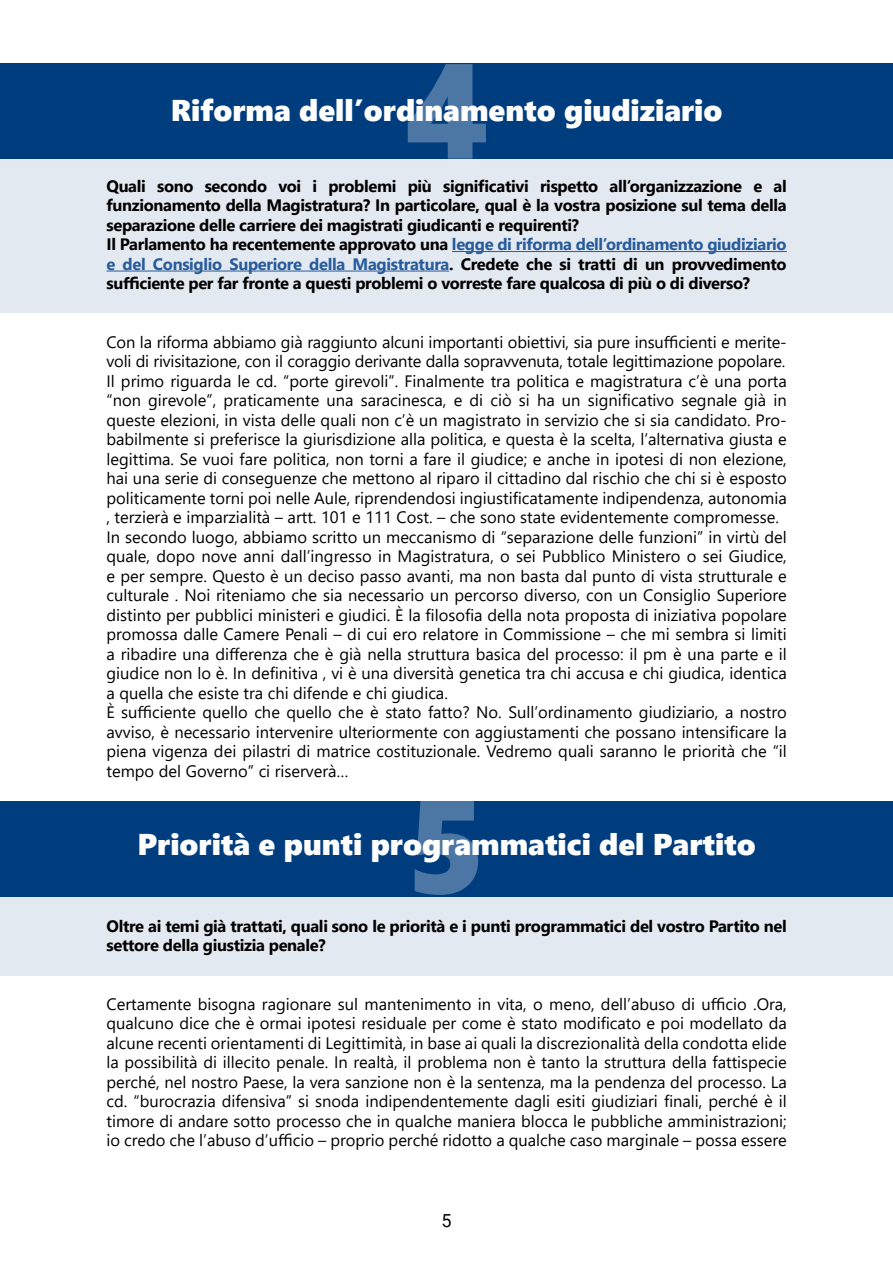
<style>
.page{position:relative;width:893px;height:1263px;background:#fff}
.page>*{position:absolute;margin:0;border:0;box-sizing:border-box;transform-origin:0 0}
.t1{font:135px "Segoe UI Black";color:#fff}
.t2{font:30px "Segoe UI Black";color:#fff}
.t3{font:18px "Roboto";color:#000}
.t4{font:16.5px/19.5px "Segoe UI";color:#000}
.t5{font:700 16.5px/19.5px "Segoe UI";letter-spacing:-.02em;color:#000}
.s1{color:#275b9b}
</style>
<div class="page">
<div style="left:0;top:158px;width:893px;height:155px;background:#e3e9f0"></div>
<hr style="left:452px;top:251px;width:335px;height:1px;background:#275b9b">
<hr style="left:106px;top:271px;width:343px;height:1px;background:#275b9b">
<div style="left:0;top:63px;width:893px;height:95px;background:#003d7e"></div>
<div style="left:0;top:896px;width:893px;height:80px;background:#e3e9f0"></div>
<div style="left:0;top:801px;width:893px;height:95px;background:#003d7e"></div>
<h1 class="t1" style="left:405px;top:13px;width:85px">4</h1>
<h2 class="t2" style="left:171px;top:88px;width:553px">Riforma dell’ordinamento giudiziario</h2>
<p class="t5" style="left:106px;top:175px;width:682px">Quali sono secondo voi i problemi più significativi rispetto all’organizzazione e al funzionamento della Magistratura? In particolare, qual è la vostra posizione sul tema della separazione delle carriere dei magistrati giudicanti e requirenti?<br>Il Parlamento ha recentemente approvato una <span class="s1">legge di riforma dell’ordinamento giudiziario e del Consiglio Superiore della Magistratura</span>. Credete che si tratti di un provvedimento sufficiente per far fronte a questi problemi o vorreste fare qualcosa di più o di diverso?</p>
<p class="t4" style="left:106px;top:331px;width:682px">Con la riforma abbiamo già raggiunto alcuni importanti obiettivi, sia pure insufficienti e merite&shy;voli di rivisitazione, con il coraggio derivante dalla sopravvenuta, totale legittimazione popolare.<br>Il primo riguarda le cd. “porte girevoli”. Finalmente tra politica e magistratura c’è una porta “non girevole”, praticamente una saracinesca, e di ciò si ha un significativo segnale già in queste elezioni, in vista delle quali non c’è un magistrato in servizio che si sia candidato. Pro&shy;babilmente si preferisce la giurisdizione alla politica, e questa è la scelta, l’alternativa giusta e legittima. Se vuoi fare politica, non torni a fare il giudice; e anche in ipotesi di non elezione, hai una serie di conseguenze che mettono al riparo il cittadino dal rischio che chi si è esposto politicamente torni poi nelle Aule, riprendendosi ingiustificatamente indipendenza, autonomia , terzierà e imparzialità – artt. 101 e 111 Cost. – che sono state evidentemente compromesse.<br>In secondo luogo, abbiamo scritto un meccanismo di “separazione delle funzioni” in virtù del quale, dopo nove anni dall’ingresso in Magistratura, o sei Pubblico Ministero o sei Giudice, e per sempre. Questo è un deciso passo avanti, ma non basta dal punto di vista strutturale e culturale . Noi riteniamo che sia necessario un percorso diverso, con un Consiglio Superiore distinto per pubblici ministeri e giudici. È la filosofia della nota proposta di iniziativa popolare promossa dalle Camere Penali – di cui ero relatore in Commissione – che mi sembra si limiti a ribadire una differenza che è già nella struttura basica del processo: il pm è una parte e il giudice non lo è. In definitiva , vi è una diversità genetica tra chi accusa e chi giudica, identica a quella che esiste tra chi difende e chi giudica.<br>È sufficiente quello che quello che è stato fatto? No. Sull’ordinamento giudiziario, a nostro avviso, è necessario intervenire ulteriormente con aggiustamenti che possano intensificare la piena vigenza dei pilastri di matrice costituzionale. Vedremo quali saranno le priorità che “il tempo del Governo” ci riserverà…</p>
<h1 class="t1" style="left:406px;top:747px;width:82px">5</h1>
<h2 class="t2" style="left:138px;top:823px;width:620px">Priorità e punti programmatici del Partito</h2>
<p class="t5" style="left:106px;top:915px;width:682px">Oltre ai temi già trattati, quali sono le priorità e i punti programmatici del vostro Partito nel settore della giustizia penale?</p>
<p class="t4" style="left:106px;top:992px;width:682px;text-align:justify">Certamente bisogna ragionare sul mantenimento in vita, o meno, dell’abuso di ufficio .Ora, qualcuno dice che è ormai ipotesi residuale per come è stato modificato e poi modellato da alcune recenti orientamenti di Legittimità, in base ai quali la discrezionalità della condotta elide la possibilità di illecito penale. In realtà, il problema non è tanto la struttura della fattispecie perché, nel nostro Paese, la vera sanzione non è la sentenza, ma la pendenza del processo. La cd. “burocrazia difensiva” si snoda indipendentemente dagli esiti giudiziari finali, perché è il timore di andare sotto processo che in qualche maniera blocca le pubbliche amministrazioni; io credo che l’abuso d’ufficio – proprio perché ridotto a qualche caso marginale – possa essere</p>
<p class="t3" style="left:442px;top:1207px;width:12px">5</p>
</div>
